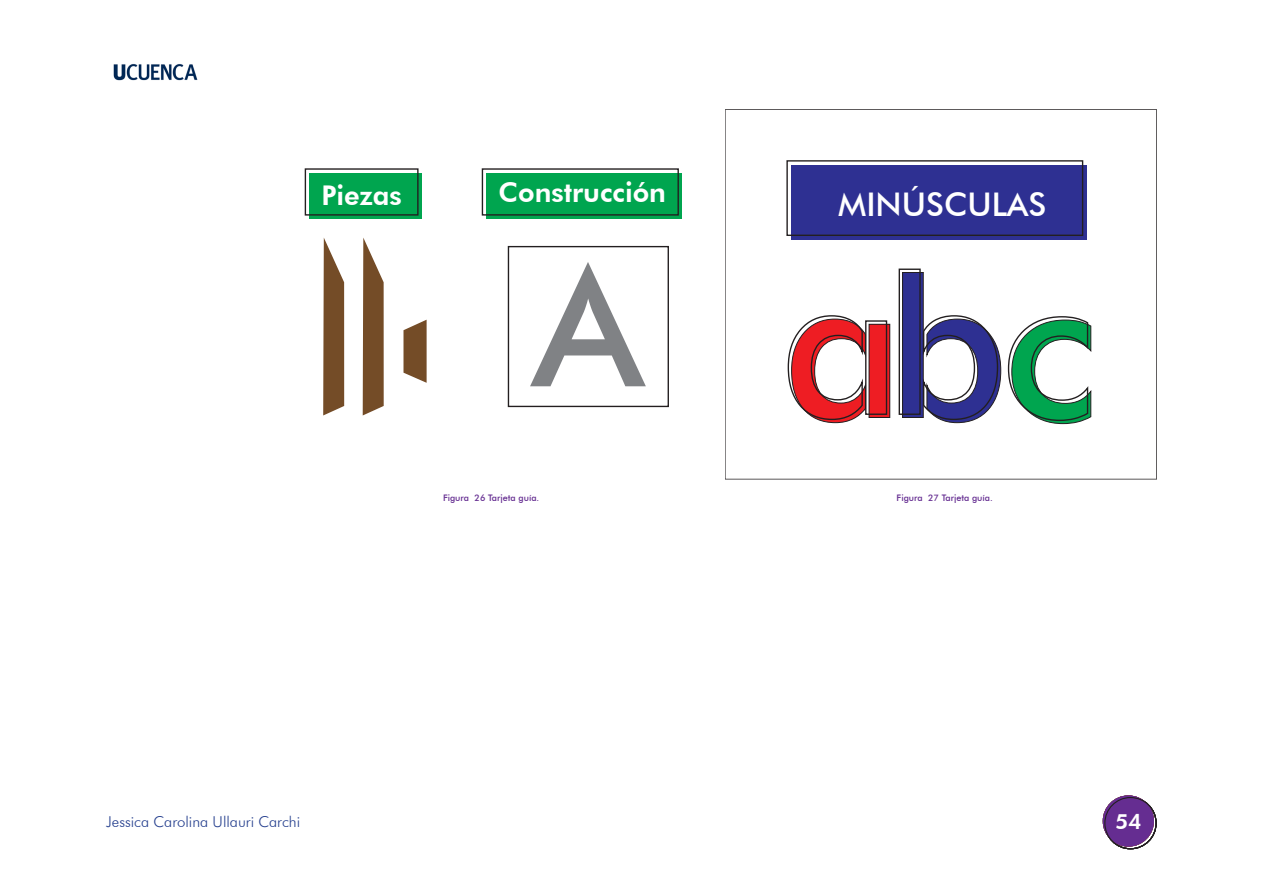
<style>
.page{position:relative;width:1263px;height:893px;background:#fff}
.page>*{position:absolute;margin:0;border:0;box-sizing:border-box;transform-origin:0 0}
.t1{font:500 167.4px "Futura BT";color:#808285}
.t2{font:500 32.55px "Futura BT";color:#fff}
.t3{font:800 27.15px "Futura BT";color:#fff}
.t4{font:800 21px "Futura BT";color:#fff}
.t5{font:300 15px "Futura BT";color:#253f8e}
.cita_imagen_mora{font:500 9px "Futura BT";color:#652d91}
</style>
<div class="page">
<svg style="left:323px;top:238px;width:21px;height:177px;background:#8b694a"></svg>
<svg style="left:363px;top:238px;width:21px;height:177px;background:#8a694a"></svg>
<svg style="left:403px;top:320px;width:24px;height:63px;background:#8e6e50"></svg>
<div style="left:508px;top:246px;width:161px;height:161px;border:1px solid #231f20"></div>
<div style="left:309px;top:173px;width:113px;height:46px;background:#00a54f"></div>
<div style="left:305px;top:168px;width:114px;height:48px;border:1px solid #231f20"></div>
<div style="left:487px;top:173px;width:195px;height:46px;background:#00a54f"></div>
<div style="left:482px;top:168px;width:197px;height:48px;border:1px solid #231f20"></div>
<div style="left:747px;top:123px;width:21px;height:21px;border:1px solid #231f20;border-radius:50%"></div>
<div style="left:778px;top:123px;width:20px;height:21px;border:1px solid #231f20;border-radius:50%"></div>
<div style="left:808px;top:123px;width:21px;height:21px;border:1px solid #231f20;border-radius:50%"></div>
<div style="left:839px;top:123px;width:20px;height:21px;border:1px solid #231f20;border-radius:50%"></div>
<div style="left:869px;top:123px;width:21px;height:21px;border:1px solid #231f20;border-radius:50%"></div>
<div style="left:900px;top:123px;width:20px;height:21px;border:1px solid #231f20;border-radius:50%"></div>
<div style="left:931px;top:123px;width:20px;height:21px;border:1px solid #231f20;border-radius:50%"></div>
<div style="left:961px;top:123px;width:21px;height:21px;border:1px solid #231f20;border-radius:50%"></div>
<div style="left:992px;top:123px;width:20px;height:21px;border:1px solid #231f20;border-radius:50%"></div>
<div style="left:1022px;top:123px;width:21px;height:21px;border:1px solid #231f20;border-radius:50%"></div>
<div style="left:1053px;top:123px;width:20px;height:21px;border:1px solid #231f20;border-radius:50%"></div>
<div style="left:1083px;top:123px;width:21px;height:21px;border:1px solid #231f20;border-radius:50%"></div>
<div style="left:1114px;top:123px;width:20px;height:21px;border:1px solid #231f20;border-radius:50%"></div>
<div style="left:791px;top:165px;width:296px;height:74px;background:#2e3092"></div>
<div style="left:786px;top:160px;width:297px;height:76px;border:1px solid #231f20"></div>
<div style="left:902px;top:272px;width:21px;height:145px;background:#2e3092"></div>
<div style="left:902px;top:272px;width:21px;height:146px;border:1px solid #231f20"></div>
<div style="left:869px;top:324px;width:21px;height:93px;background:#ee1d23"></div>
<div style="left:869px;top:324px;width:21px;height:94px;border:1px solid #231f20"></div>
<svg style="left:922px;top:314px;width:79px;height:109px"></svg>
<div style="left:899px;top:269px;width:22px;height:146px;border:1px solid #231f20"></div>
<svg style="left:1007px;top:316px;width:84px;height:108px"></svg>
<svg style="left:787px;top:315px;width:78px;height:108px"></svg>
<div style="left:865px;top:320px;width:22px;height:95px;border:1px solid #231f20"></div>
<img style="left:113px;top:64px;width:85px;height:17px">
<div style="left:1103px;top:795px;width:51px;height:52px;background:#652d91;border-radius:50%"></div>
<div style="left:1104px;top:797px;width:53px;height:52px;border:1px solid #231f20;border-radius:50%"></div>
<p class="t3" style="left:321px;top:178px;width:82px">Piezas</p>
<p class="t3" style="left:499px;top:176px;width:169px">Construcción</p>
<p class="t2" style="left:838px;top:184px;width:210px">MINÚSCULAS</p>
<p class="t1" style="left:533px;top:225px;width:112px">A</p>
<p class="cita_imagen_mora" style="left:443px;top:492px;width:98px">Figura 26 Tarjeta guía.</p>
<p class="cita_imagen_mora" style="left:896px;top:492px;width:98px">Figura 27 Tarjeta guía.</p>
<p class="t5" style="left:106px;top:812px;width:195px">Jessica Carolina Ullauri Carchi</p>
<h3 class="t4" style="left:1115px;top:809px;width:27px">54</h3>
</div>
